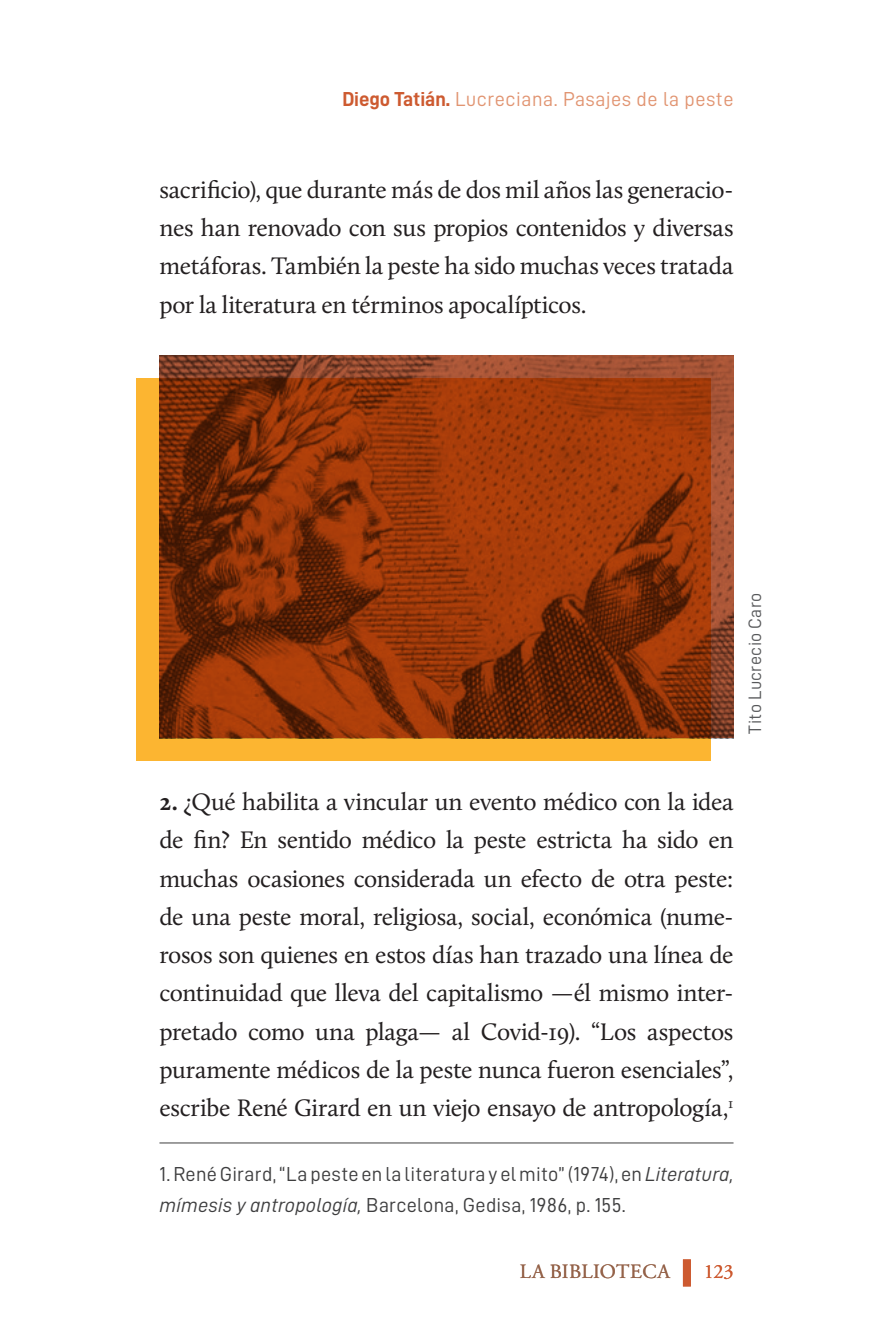
<style>
.page{position:relative;width:893px;height:1340px;background:#fff}
.page>*{position:absolute;margin:0;border:0;box-sizing:border-box;transform-origin:0 0}
.t1{font:24.75px/38.2px "Calluna";letter-spacing:-.015em;color:#231f20;text-align:justify}
.t2{font:20.25px/31.5px "D DIN";letter-spacing:.01em;color:#3e3e3f}
.t3{font:20.25px "D DIN";letter-spacing:.025em;color:#e19471}
.t4{font:20.25px "Adobe Garamond Pro";letter-spacing:.01em;color:#95634a}
.t5{font:18px "D DIN";letter-spacing:.02em;color:#57585a}
.s1{font-family:"D DIN Bold";color:#cd5a30}
.s2{font-weight:700}
.s3{font-family:"D DIN Italic"}
.s4{color:#cd5a30}
</style>
<div class="page">
<div style="left:683px;top:1259px;width:8px;height:27px;border:7px solid #cd5a30"></div>
<hr style="left:159px;top:1142px;width:574px;height:1px;background:#3e3e3f">
<div style="left:137px;top:378px;width:574px;height:383px;background:#fcb531"></div>
<svg style="left:159px;top:355px;width:574px;height:383px"></svg>
<p class="t3" style="left:342px;top:88px;width:393px"><span class="s1">Diego Tatián.</span> Lucreciana. Pasajes de la peste</p>
<p class="t1" style="left:159px;top:170px;width:576px">sacrificio), que durante más de dos mil años las generacio&shy;nes han renovado con sus propios contenidos y diversas metáforas. También la peste ha sido muchas veces tratada por la literatura en términos apocalípticos.</p>
<p class="t5" style="left:745px;top:733px;width:142px;rotate:-90deg">Tito Lucrecio Caro</p>
<p class="t1" style="left:159px;top:782px;width:576px"><span class="s2">2.</span> ¿Qué habilita a vincular un evento médico con la idea de fin? En sentido médico la peste estricta ha sido en muchas ocasiones considerada un efecto de otra peste: de una peste moral, religiosa, social, económica (nume&shy;rosos son quienes en estos días han trazado una línea de continuidad que lleva del capitalismo —él mismo inter&shy;pretado como una plaga— al Covid-19). “Los aspectos puramente médicos de la peste nunca fueron esenciales”, escribe René Girard en un viejo ensayo de antropología,<sup>1</sup></p>
<p class="t2" style="left:159px;top:1157px;width:576px">1. René Girard, “La peste en la literatura y el mito” (1974), en <span class="s3">Literatura, mímesis y antropología,</span> Barcelona, Gedisa, 1986, p. 155.</p>
<p class="t4" style="left:520px;top:1259px;width:215px">LA BIBLIOTECA <span class="s4">| 123</span></p>
</div>
